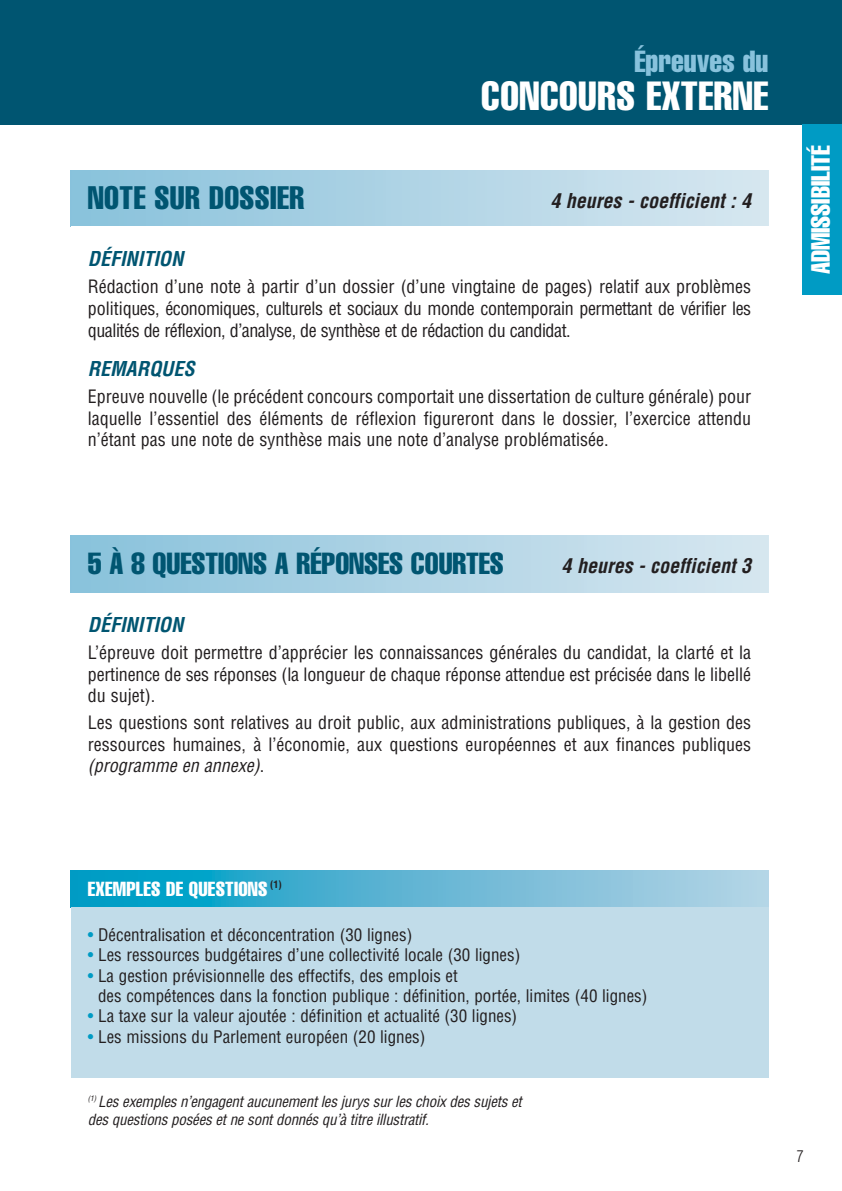
<style>
.page{position:relative;width:842px;height:1191px;background:#fff}
.page>*{position:absolute;margin:0;border:0;box-sizing:border-box;transform-origin:0 0}
.t1{font:extra-condensed 40px "Helvetica";letter-spacing:.015em;color:#fff}
.t2{font:extra-condensed 32px "Helvetica";letter-spacing:.015em;color:#005571}
.t3{font:extra-condensed 30px "Helvetica";color:#005571}
.t4{font:extra-condensed 30px "Helvetica";color:#88c2dc}
.t5{font:extra-condensed 26px "Helvetica";color:#fff}
.t6{font:italic 700 condensed 20px "Helvetica";color:#231f20}
.t7{font:italic 700 condensed 20px "Helvetica";color:#005571}
.t8{font:extra-condensed 20px "Helvetica";letter-spacing:.015em;color:#fff}
.t9{font:condensed 18px/21.6px "Helvetica";color:#231f20;text-align:justify}
.t10{font:condensed 17px/20.4px "Helvetica";color:#231f20}
.t11{font:300 condensed 16px "Helvetica";color:#231f20}
.t12{font:italic condensed 15px/18px "Helvetica";color:#231f20}
.s1{font-style:italic}
.s2{color:#009bc4}
</style>
<div class="page">
<div style="left:0;top:0;width:842px;height:125px;background:#005571"></div>
<div style="left:71px;top:170px;width:697px;height:57px;background:linear-gradient(to right,#89c2db,#d7e7f0)"></div>
<div style="left:802px;top:125px;width:40px;height:170px;background:#009bc4"></div>
<div style="left:71px;top:536px;width:697px;height:56px;background:linear-gradient(to right,#89c2db,#d7e7f0)"></div>
<svg style="left:71px;top:870px;width:697px;height:37px;background:#59b6d4"></svg>
<div style="left:71px;top:907px;width:697px;height:170px;background:#c1dce9"></div>
<h3 class="t4" style="left:634px;top:51px;width:135px">Épreuves du</h3>
<h1 class="t1" style="left:481px;top:82px;width:288px">CONCOURS EXTERNE</h1>
<h2 class="t2" style="left:88px;top:186px;width:218px">NOTE SUR DOSSIER</h2>
<p class="t6" style="left:550px;top:193px;width:206px">4 heures - coefficient : 4</p>
<p class="t7" style="left:88px;top:251px;width:101px">DÉFINITION</p>
<p class="t9" style="left:88px;top:277px;width:665px">Rédaction d’une note à partir d’un dossier (d’une vingtaine de pages) relatif aux problèmes politiques, économiques, culturels et sociaux du monde contemporain permettant de vérifier les qualités de réflexion, d’analyse, de synthèse et de rédaction du candidat.</p>
<p class="t7" style="left:88px;top:361px;width:112px">REMARQUES</p>
<p class="t9" style="left:88px;top:387px;width:665px">Epreuve nouvelle (le précédent concours comportait une dissertation de culture générale) pour laquelle l’essentiel des éléments de réflexion figureront dans le dossier, l’exercice attendu n’étant pas une note de synthèse mais une note d’analyse problématisée.</p>
<h3 class="t5" style="left:811px;top:274px;width:131px;rotate:-90deg">ADMISSIBILITÉ</h3>
<h3 class="t3" style="left:88px;top:552px;width:417px">5 À 8 QUESTIONS A RÉPONSES COURTES</h3>
<p class="t6" style="left:561px;top:558px;width:195px">4 heures - coefficient 3</p>
<p class="t7" style="left:88px;top:616px;width:101px">DÉFINITION</p>
<p class="t9" style="left:88px;top:643px;width:665px">L’épreuve doit permettre d’apprécier les connaissances générales du candidat, la clarté et la pertinence de ses réponses (la longueur de chaque réponse attendue est précisée dans le libellé du sujet).</p>
<p class="t9" style="left:88px;top:713px;width:665px">Les questions sont relatives au droit public, aux administrations publiques, à la gestion des ressources humaines, à l’économie, aux questions européennes et aux finances publiques <span class="s1">(programme en annexe)</span>.</p>
<p class="t8" style="left:88px;top:881px;width:196px">EXEMPLES DE QUESTIONS <sup>(1)</sup></p>
<p class="t10" style="left:88px;top:926px;width:326px"><span class="s2">•</span> Décentralisation et déconcentration (30 lignes)</p>
<p class="t10" style="left:88px;top:946px;width:434px"><span class="s2">•</span> Les ressources budgétaires d’une collectivité locale (30 lignes)</p>
<p class="t10" style="left:98px;top:966px;width:551px;text-indent:-10px"><span class="s2">•</span> La gestion prévisionnelle des effectifs, des emplois et<br>des compétences dans la fonction publique : définition, portée, limites (40 lignes)</p>
<p class="t10" style="left:88px;top:1007px;width:431px"><span class="s2">•</span> La taxe sur la valeur ajoutée : définition et actualité (30 lignes)</p>
<p class="t10" style="left:88px;top:1028px;width:339px"><span class="s2">•</span> Les missions du Parlement européen (20 lignes)</p>
<p class="t12" style="left:88px;top:1093px;width:438px"><sup>(1)</sup>Les exemples n’engagentaucunementles jurys surles choix des sujets et des questions posées etne sontdonnés qu’à titre illustratif.</p>
<p class="t11" style="left:797px;top:1150px;width:9px">7</p>
</div>
